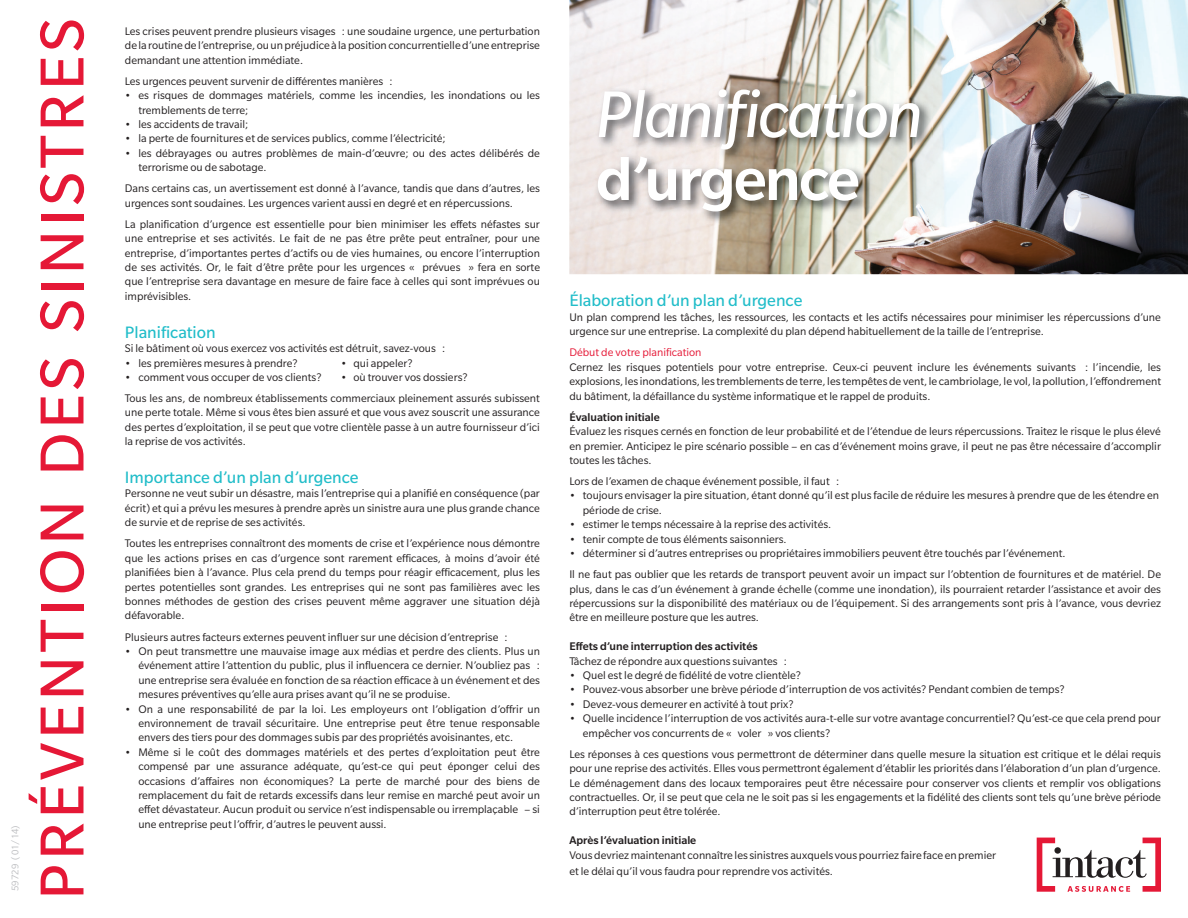
<style>
.page{position:relative;width:1188px;height:918px;background:#fff}
.page>*{position:absolute;margin:0;border:0;box-sizing:border-box;transform-origin:0 0}
.t1{font:italic 71.7px "Slate Std";letter-spacing:-.03em;color:#fff}
.t2{font:67.5px "Slate Std";letter-spacing:.05em;color:#e51836}
.t3{font:500 65.7px "Slate Std";letter-spacing:-.03em;color:#fff}
.t4{font:18px "Slate Std";color:#21bdc9}
.t5{font:12px/14.4px "Slate Std";color:#231f20;text-align:justify}
.t6{font:500 12px "Slate Std";color:#231f20}
.t7{font:12px "Slate Std";color:#e51836}
.t8{font:10.5px "Slate Std";color:#bcbdc0}
</style>
<div class="page">
<img style="left:569px;top:0;width:619px;height:274px">
<img style="left:594px;top:86px;width:338px;height:138px">
<svg style="left:1037px;top:838px;width:124px;height:54px"></svg>
<div style="left:1054px;top:847px;width:7px;height:7px;background:#231f20;border-radius:50%"></div>
<p class="t8" style="left:10px;top:891px;width:67px;rotate:-90deg">59729 ( 01/14)</p>
<h2 class="t2" style="left:27px;top:900px;width:883px;rotate:-90deg">PRÉVENTION DES SINISTRES</h2>
<p class="t5" style="left:125px;top:24px;width:417px">Les crises peuvent prendre plusieurs visages : une soudaine urgence, une perturbation de la routine de l’entreprise, ou un préjudice à la position concurrentielle d’une entreprise demandant une attention immédiate.</p>
<p class="t5" style="left:125px;top:74px;width:269px">Les urgences peuvent survenir de différentes manières :</p>
<p class="t5" style="left:138px;top:88px;width:403px;text-indent:-14px">• es risques de dommages matériels, comme les incendies, les inondations ou les tremblements de terre;</p>
<p class="t5" style="left:125px;top:117px;width:125px">• les accidents de travail;</p>
<p class="t5" style="left:125px;top:131px;width:322px">• la perte de fournitures et de services publics, comme l’électricité;</p>
<p class="t5" style="left:138px;top:146px;width:403px;text-indent:-14px">• les débrayages ou autres problèmes de main-d’œuvre; ou des actes délibérés de terrorisme ou de sabotage.</p>
<p class="t5" style="left:125px;top:181px;width:417px">Dans certains cas, un avertissement est donné à l’avance, tandis que dans d’autres, les urgences sont soudaines. Les urgences varient aussi en degré et en répercussions.</p>
<p class="t5" style="left:125px;top:217px;width:417px">La planification d’urgence est essentielle pour bien minimiser les effets néfastes sur une entreprise et ses activités. Le fait de ne pas être prête peut entraîner, pour une entreprise, d’importantes pertes d’actifs ou de vies humaines, ou encore l’interruption de ses activités. Or, le fait d’être prête pour les urgences « prévues » fera en sorte que l’entreprise sera davantage en mesure de faire face à celles qui sont imprévues ou imprévisibles.</p>
<h3 class="t4" style="left:125px;top:323px;width:92px">Planification</h3>
<p class="t5" style="left:125px;top:341px;width:322px">Si le bâtiment où vous exercez vos activités est détruit, savez-vous :</p>
<p class="t5" style="left:125px;top:355px;width:174px">• les premières mesures à prendre?</p>
<p class="t5" style="left:341px;top:355px;width:73px">• qui appeler?</p>
<p class="t5" style="left:125px;top:370px;width:198px">• comment vous occuper de vos clients?</p>
<p class="t5" style="left:125px;top:366px;width:417px;line-height:21.1px;text-indent:216px">• où trouver vos dossiers?<br>Tous les ans, de nombreux établissements commerciaux pleinement assurés subissent</p>
<p class="t5" style="left:125px;top:405px;width:417px">une perte totale. Même si vous êtes bien assuré et que vous avez souscrit une assurance des pertes d’exploitation, il se peut que votre clientèle passe à un autre fournisseur d’ici la reprise de vos activités.</p>
<h3 class="t4" style="left:125px;top:468px;width:235px">Importance d’un plan d’urgence</h3>
<p class="t5" style="left:125px;top:486px;width:417px">Personne ne veut subir un désastre, mais l’entreprise qui a planifié en conséquence (par écrit) et qui a prévu les mesures à prendre après un sinistre aura une plus grande chance de survie et de reprise de ses activités.</p>
<p class="t5" style="left:125px;top:536px;width:417px">Toutes les entreprises connaîtront des moments de crise et l’expérience nous démontre que les actions prises en cas d’urgence sont rarement efficaces, à moins d’avoir été planifiées bien à l’avance. Plus cela prend du temps pour réagir efficacement, plus les pertes potentielles sont grandes. Les entreprises qui ne sont pas familières avec les bonnes méthodes de gestion des crises peuvent même aggraver une situation déjà défavorable.</p>
<p class="t5" style="left:125px;top:629px;width:384px">Plusieurs autres facteurs externes peuvent influer sur une décision d’entreprise :</p>
<p class="t5" style="left:138px;top:644px;width:403px;text-indent:-14px">• On peut transmettre une mauvaise image aux médias et perdre des clients. Plus un événement attire l’attention du public, plus il influencera ce dernier. N’oubliez pas : une entreprise sera évaluée en fonction de sa réaction efficace à un événement et des mesures préventives qu’elle aura prises avant qu’il ne se produise.</p>
<p class="t5" style="left:138px;top:701px;width:403px;text-indent:-14px">• On a une responsabilité de par la loi. Les employeurs ont l’obligation d’offrir un environnement de travail sécuritaire. Une entreprise peut être tenue responsable envers des tiers pour des dommages subis par des propriétés avoisinantes, etc.</p>
<p class="t5" style="left:138px;top:745px;width:403px;text-indent:-14px">• Même si le coût des dommages matériels et des pertes d’exploitation peut être compensé par une assurance adéquate, qu’est-ce qui peut éponger celui des occasions d’affaires non économiques? La perte de marché pour des biens de remplacement du fait de retards excessifs dans leur remise en marché peut avoir un effet dévastateur. Aucun produit ou service n’est indispensable ou irremplaçable – si une entreprise peut l’offrir, d’autres le peuvent aussi.</p>
<h1 class="t1" style="left:596px;top:77px;width:329px">Planification</h1>
<h3 class="t3" style="left:596px;top:145px;width:266px">d’urgence</h3>
<h3 class="t4" style="left:569px;top:291px;width:235px">Élaboration d’un plan d’urgence</h3>
<p class="t5" style="left:569px;top:310px;width:593px">Un plan comprend les tâches, les ressources, les contacts et les actifs nécessaires pour minimiser les répercussions d’une urgence sur une entreprise. La complexité du plan dépend habituellement de la taille de l’entreprise.</p>
<p class="t7" style="left:569px;top:346px;width:134px">Début de votre planification</p>
<p class="t5" style="left:569px;top:360px;width:593px">Cernez les risques potentiels pour votre entreprise. Ceux-ci peuvent inclure les événements suivants : l’incendie, les explosions, les inondations, les tremblements de terre, les tempêtes de vent, le cambriolage, le vol, la pollution, l’effondrement du bâtiment, la défaillance du système informatique et le rappel de produits.</p>
<p class="t6" style="left:569px;top:411px;width:92px">Évaluation initiale</p>
<p class="t5" style="left:569px;top:424px;width:593px">Évaluez les risques cernés en fonction de leur probabilité et de l’étendue de leurs répercussions. Traitez le risque le plus élevé en premier. Anticipez le pire scénario possible – en cas d’événement moins grave, il peut ne pas être nécessaire d’accomplir toutes les tâches.</p>
<p class="t5" style="left:569px;top:474px;width:271px">Lors de l’examen de chaque événement possible, il faut :</p>
<p class="t5" style="left:583px;top:488px;width:578px;text-indent:-14px">• toujours envisager la pire situation, étant donné qu’il est plus facile de réduire les mesures à prendre que de les étendre en période de crise.</p>
<p class="t5" style="left:569px;top:517px;width:263px">• estimer le temps nécessaire à la reprise des activités.</p>
<p class="t5" style="left:569px;top:532px;width:219px">• tenir compte de tous éléments saisonniers.</p>
<p class="t5" style="left:569px;top:543px;width:593px;line-height:21.1px">• déterminer si d’autres entreprises ou propriétaires immobiliers peuvent être touchés par l’événement.<br>Il ne faut pas oublier que les retards de transport peuvent avoir un impact sur l’obtention de fournitures et de matériel. De</p>
<p class="t5" style="left:569px;top:582px;width:593px">plus, dans le cas d’un événement à grande échelle (comme une inondation), ils pourraient retarder l’assistance et avoir des répercussions sur la disponibilité des matériaux ou de l’équipement. Si des arrangements sont pris à l’avance, vous devriez être en meilleure posture que les autres.</p>
<p class="t6" style="left:569px;top:640px;width:190px">Effets d’une interruption des activités</p>
<p class="t5" style="left:569px;top:654px;width:219px">Tâchez de répondre aux questions suivantes :</p>
<p class="t5" style="left:569px;top:668px;width:233px">• Quel est le degré de fidélité de votre clientèle?</p>
<p class="t5" style="left:569px;top:682px;width:497px">• Pouvez-vous absorber une brève période d’interruption de vos activités? Pendant combien de temps?</p>
<p class="t5" style="left:569px;top:697px;width:226px">• Devez-vous demeurer en activité à tout prix?</p>
<p class="t5" style="left:583px;top:711px;width:580px;text-indent:-14px">• Quelle incidence l’interruption de vos activités aura-t-elle sur votre avantage concurrentiel? Qu’est-ce que cela prend pour empêcher vos concurrents de « voler » vos clients?</p>
<p class="t5" style="left:569px;top:747px;width:593px">Les réponses à ces questions vous permettront de déterminer dans quelle mesure la situation est critique et le délai requis pour une reprise des activités. Elles vous permettront également d’établir les priorités dans l’élaboration d’un plan d’urgence.<br>Le déménagement dans des locaux temporaires peut être nécessaire pour conserver vos clients et remplir vos obligations contractuelles. Or, il se peut que cela ne le soit pas si les engagements et la fidélité des clients sont tels qu’une brève période d’interruption peut être tolérée.</p>
<p class="t6" style="left:569px;top:834px;width:128px">Après l’évaluation initiale</p>
<p class="t5" style="left:569px;top:847px;width:428px;line-height:16.2px">Vous devriez maintenant connaître les sinistres auxquels vous pourriez faire face en premier et le délai qu’il vous faudra pour reprendre vos activités.</p>
</div>
